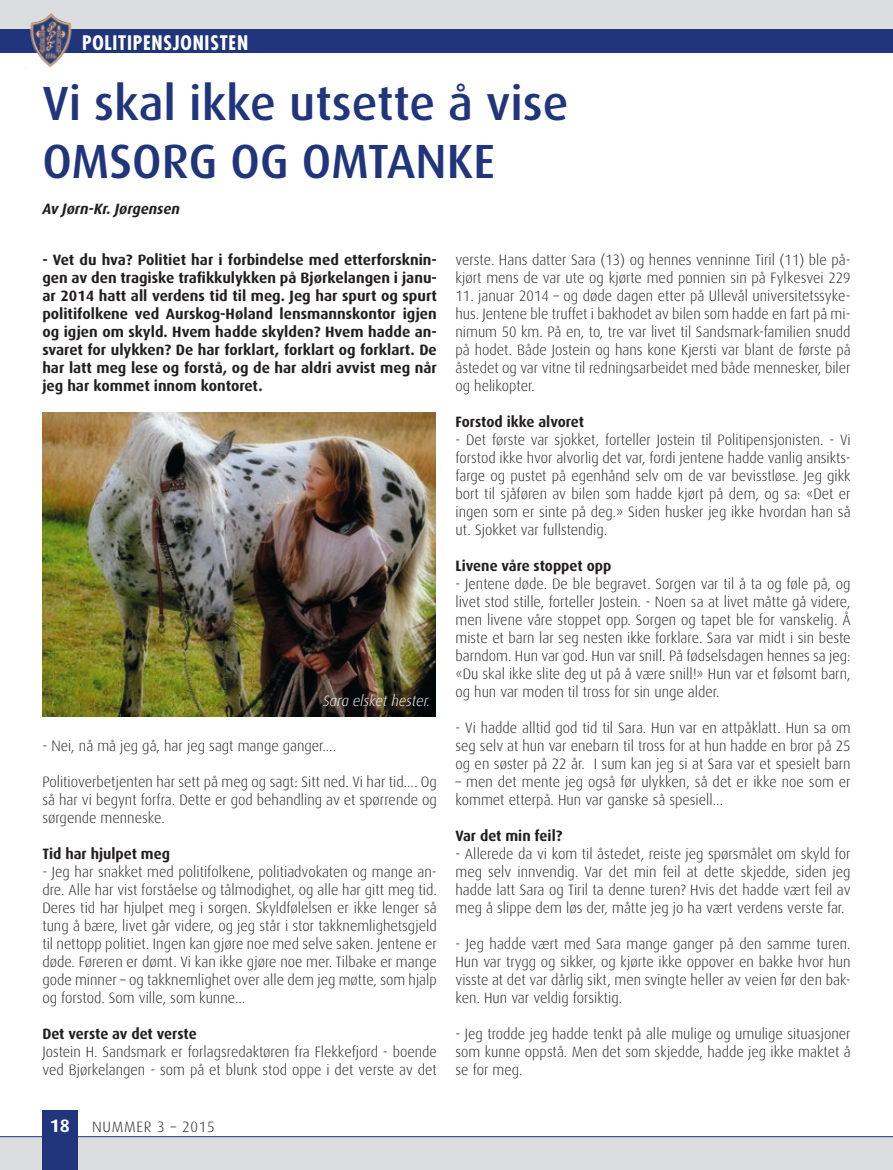
<style>
.page{position:relative;width:893px;height:1170px;background:#fff}
.page>*{position:absolute;margin:0;border:0;box-sizing:border-box;transform-origin:0 0}
.t1{font:500 48px/57.6px "Dax";color:#20357b}
.t2{font:700 condensed 19.5px "Futura";letter-spacing:.04em;color:#fff}
.t3{font:300 15px/18px "Dax";color:#231f21;text-align:justify}
.t4{font:700 15px/18px "Dax";color:#231f21;text-align:justify}
.t5{font:italic 700 15px "Dax";color:#231f21}
.t6{font:italic 300 15px "Dax";color:#fff}
.t7{font:300 15px "Dax";letter-spacing:.05em;color:#231f21}
.s1{font-weight:700;font-size:18px;color:#fff}
</style>
<div class="page">
<div style="left:0;top:0;width:893px;height:40px;background:#dcdddf"></div>
<div style="left:0;top:30px;width:893px;height:23px;background:#20357b"></div>
<img style="left:25px;top:13px;width:48px;height:54px">
<div style="left:0;top:1136px;width:893px;height:33px;background:#dcdddf"></div>
<div style="left:43px;top:1110px;width:35px;height:59px;background:#20357b"></div>
<hr style="left:0;top:1136px;width:893px;height:1px;background:#20357b">
<img style="left:42px;top:412px;width:393px;height:304px">
<h2 class="t2" style="left:82px;top:30px;width:168px">POLITIPENSJONISTEN</h2>
<h1 class="t1" style="left:42px;top:75px;width:528px">Vi skal ikke utsette å vise<br>OMSORG OG OMTANKE</h1>
<p class="t5" style="left:42px;top:200px;width:139px">Av Jørn-Kr. Jørgensen</p>
<p class="t4" style="left:42px;top:251px;width:396px">- Vet du hva? Politiet har i forbindelse med etterforsknin&shy;gen av den tragiske trafikkulykken på Bjørkelangen i janu&shy;ar 2014 hatt all verdens tid til meg. Jeg har spurt og spurt politifolkene ved Aurskog-Høland lensmannskontor igjen og igjen om skyld. Hvem hadde skylden? Hvem hadde an&shy;svaret for ulykken? De har forklart, forklart og forklart. De har latt meg lese og forstå, og de har aldri avvist meg når jeg har kommet innom kontoret.</p>
<p class="t6" style="left:323px;top:692px;width:109px">Sara elsket hester.</p>
<p class="t3" style="left:42px;top:737px;width:295px">- Nei, nå må jeg gå, har jeg sagt mange ganger....</p>
<p class="t3" style="left:42px;top:773px;width:396px">Politioverbetjenten har sett på meg og sagt: Sitt ned. Vi har tid.... Og så har vi begynt forfra. Dette er god behandling av et spørrende og sørgende menneske.</p>
<p class="t4" style="left:42px;top:845px;width:129px">Tid har hjulpet meg</p>
<p class="t3" style="left:42px;top:863px;width:396px">- Jeg har snakket med politifolkene, politiadvokaten og mange an&shy;dre. Alle har vist forståelse og tålmodighet, og alle har gitt meg tid.<br>Deres tid har hjulpet meg i sorgen. Skyldfølelsen er ikke lenger så tung å bære, livet går videre, og jeg står i stor takknemlighetsgjeld til nettopp politiet. Ingen kan gjøre noe med selve saken. Jentene er døde. Føreren er dømt. Vi kan ikke gjøre noe mer. Tilbake er mange gode minner – og takknemlighet over alle dem jeg møtte, som hjalp og forstod. Som ville, som kunne...</p>
<p class="t4" style="left:42px;top:1025px;width:156px">Det verste av det verste</p>
<p class="t3" style="left:42px;top:1043px;width:396px">Jostein H. Sandsmark er forlagsredaktøren fra Flekkefjord - boende ved Bjørkelangen - som på et blunk stod oppe i det verste av det</p>
<p class="t7" style="left:50px;top:1118px;width:167px"><span class="s1">18</span> NUMMER 3 – 2015</p>
<p class="t3" style="left:455px;top:251px;width:397px">verste. Hans datter Sara (13) og hennes venninne Tiril (11) ble på&shy;kjørt mens de var ute og kjørte med ponnien sin på Fylkesvei 229</p>
<p class="t3" style="left:455px;top:287px;width:397px">11. januar 2014 – og døde dagen etter på Ullevål universitetssyke&shy;hus. Jentene ble truffet i bakhodet av bilen som hadde en fart på mi&shy;nimum 50 km. På en, to, tre var livet til Sandsmark-familien snudd på hodet. Både Jostein og hans kone Kjersti var blant de første på åstedet og var vitne til redningsarbeidet med både mennesker, biler og helikopter.</p>
<p class="t4" style="left:455px;top:413px;width:130px">Forstod ikke alvoret</p>
<p class="t3" style="left:455px;top:431px;width:397px">- Det første var sjokket, forteller Jostein til Politipensjonisten. - Vi forstod ikke hvor alvorlig det var, fordi jentene hadde vanlig ansikts&shy;farge og pustet på egenhånd selv om de var bevisstløse. Jeg gikk bort til sjåføren av bilen som hadde kjørt på dem, og sa: «Det er ingen som er sinte på deg.» Siden husker jeg ikke hvordan han så ut. Sjokket var fullstendig.</p>
<p class="t4" style="left:455px;top:557px;width:157px">Livene våre stoppet opp</p>
<p class="t3" style="left:455px;top:575px;width:397px">- Jentene døde. De ble begravet. Sorgen var til å ta og føle på, og livet stod stille, forteller Jostein. - Noen sa at livet måtte gå videre, men livene våre stoppet opp. Sorgen og tapet ble for vanskelig. Å miste et barn lar seg nesten ikke forklare. Sara var midt i sin beste barndom. Hun var god. Hun var snill. På fødselsdagen hennes sa jeg: «Du skal ikke slite deg ut på å være snill!» Hun var et følsomt barn, og hun var moden til tross for sin unge alder.</p>
<p class="t3" style="left:455px;top:719px;width:397px">- Vi hadde alltid god tid til Sara. Hun var en attpåklatt. Hun sa om seg selv at hun var enebarn til tross for at hun hadde en bror på 25 og en søster på 22 år. I sum kan jeg si at Sara var et spesielt barn</p>
<p class="t3" style="left:455px;top:773px;width:397px">– men det mente jeg også før ulykken, så det er ikke noe som er kommet etterpå. Hun var ganske så spesiell...</p>
<p class="t4" style="left:455px;top:827px;width:108px">Var det min feil?</p>
<p class="t3" style="left:455px;top:845px;width:397px">- Allerede da vi kom til åstedet, reiste jeg spørsmålet om skyld for meg selv innvendig. Var det min feil at dette skjedde, siden jeg hadde latt Sara og Tiril ta denne turen? Hvis det hadde vært feil av meg å slippe dem løs der, måtte jeg jo ha vært verdens verste far.</p>
<p class="t3" style="left:455px;top:935px;width:397px">- Jeg hadde vært med Sara mange ganger på den samme turen.<br>Hun var trygg og sikker, og kjørte ikke oppover en bakke hvor hun visste at det var dårlig sikt, men svingte heller av veien før den bak&shy;ken. Hun var veldig forsiktig.</p>
<p class="t3" style="left:455px;top:1025px;width:397px">- Jeg trodde jeg hadde tenkt på alle mulige og umulige situasjoner som kunne oppstå. Men det som skjedde, hadde jeg ikke maktet å se for meg.</p>
</div>
